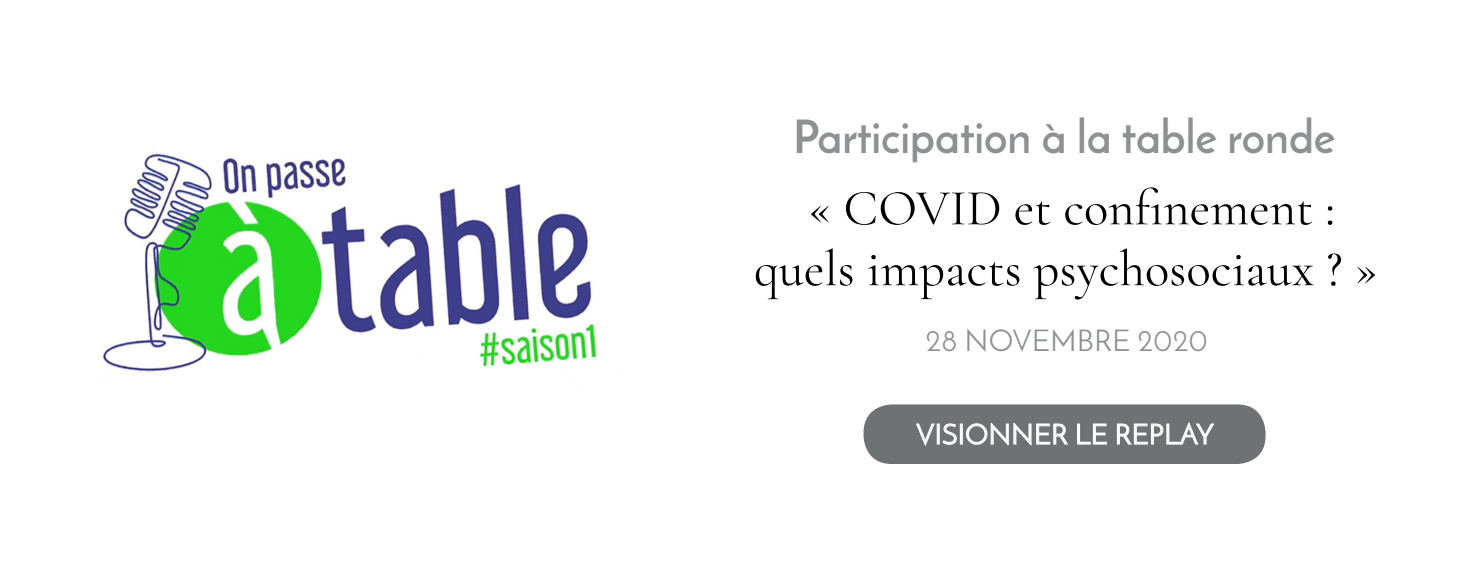
<style>
.page{position:relative;width:1474px;height:582px;background:#fff}
.page>*{position:absolute;margin:0;border:0;box-sizing:border-box;transform-origin:0 0}
.t1{font:50.75px "Cormorant Garamond";color:#000001}
.t2{font:700 45.5px "Josefin Sans";color:#8e9092}
.t3{font:29.75px "Josefin Sans";color:#8e9092}
.t4{font:28px "Josefin Sans";color:#fff}
</style>
<div class="page">
<div style="left:863px;top:404px;width:402px;height:60px;background:#6f7273;border-radius:28px"></div>
<svg style="left:916px;top:423px;width:19px;height:23px"></svg>
<div style="left:936px;top:423px;width:3px;height:21px;border:1px solid #fff"></div>
<svg style="left:942px;top:423px;width:15px;height:22px"></svg>
<div style="left:959px;top:423px;width:3px;height:21px;border:1px solid #fff"></div>
<svg style="left:966px;top:423px;width:102px;height:23px"></svg>
<svg style="left:1077px;top:423px;width:30px;height:22px"></svg>
<svg style="left:1117px;top:422px;width:97px;height:23px"></svg>
<img style="left:103px;top:153px;width:494px;height:219px">
<p class="t2" style="left:793px;top:109px;width:544px">Participation à la table ronde</p>
<p class="t1" style="left:808px;top:177px;width:528px">« COVID et confinement :</p>
<p class="t1" style="left:754px;top:238px;width:625px">quels impacts psychosociaux ? »</p>
<p class="t3" style="left:925px;top:323px;width:284px">28 NOVEMBRE 2020</p>
<p class="t4" style="left:916px;top:417px;width:299px">VISIONNER LE REPLAY</p>
</div>
